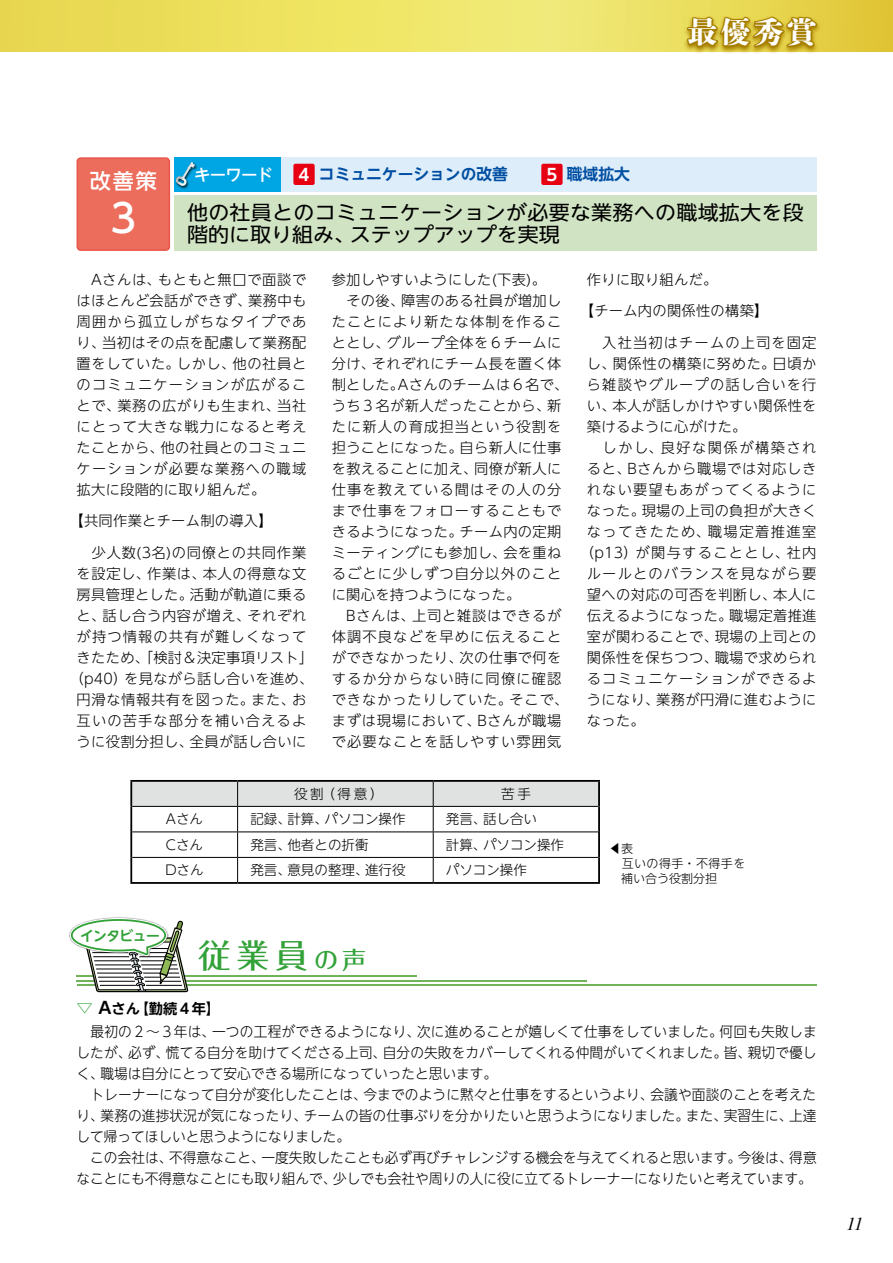
<style>
.page{position:relative;width:893px;height:1263px;background:#fff}
.page>*{position:absolute;margin:0;border:0;box-sizing:border-box;transform-origin:0 0}
.t1{font:500 39px "UD Shin Go NT Pro";color:#fff}
.t2{font:500 33px "Folk Pro";color:#32a238}
.t3{font:30px "Shuei Shogo M Std H";color:#fff}
.t4{font:500 21px "UD Shin Go NT Pro";color:#fff}
.t5{font:19.95px/22.5px "UD Shin Go NT Pro";letter-spacing:.015em;color:#000;scale:1.05 1}
.t6{font:italic 18px "Times";color:#000}
.t7{font:500 16.5px "UD Shin Go NT Pro";letter-spacing:-.05em;color:#fff}
.t8{font:700 15.75px "UD Shin Go NT Pro De";color:#004ea2}
.t9{font:300 14.25px/21px "UD Shin Go NT Pro";letter-spacing:.025em;color:#000;text-align:justify}
.t10{font:300 14.25px/21px "UD Shin Go NT Pro";letter-spacing:.005em;color:#000;scale:.96 1}
.t11{font:300 14.25px/21px "UD Shin Go NT Pro";letter-spacing:.045em;color:#000;text-align:center}
.t12{font:300 14.25px "UD Shin Go NT Pro";letter-spacing:.08em;color:#000}
.t13{font:300 14.25px "UD Shin Go NT Pro";letter-spacing:.105em;color:#000}
.t14{font:300 14.25px "UD Shin Go NT Pro";letter-spacing:.095em;color:#000}
.t15{font:300 14.25px "UD Shin Go NT Pro";letter-spacing:.055em;color:#000}
.t16{font:700 14.25px "UD Shin Go NT Pro De";color:#000}
.t17{font:700 13.8px "UD Shin M Go Pro De";letter-spacing:-.04em;color:#32a238}
.t18{font:300 13.5px "UD Shin Go NT Pro";color:#000}
.t19{font:300 12px/15px "UD Shin Go NT Pro";letter-spacing:.02em;color:#000}
.s1{font-size:16.5px;color:#fff}
.s2{font-size:24px}
.s3{font-size:16.5px;color:#32a238}
.s4{font-size:16.5px}
</style>
<div class="page">
<svg style="left:0;top:0;width:893px;height:51px"></svg>
<svg style="left:682px;top:14px;width:140px;height:40px"></svg>
<svg style="left:683px;top:14px;width:136px;height:36px"></svg>
<div style="left:174px;top:157px;width:642px;height:34px;background:#ddeefa"></div>
<div style="left:174px;top:196px;width:642px;height:55px;background:#d0e3c2"></div>
<div style="left:293px;top:164px;width:22px;height:21px;background:#e60012;border-radius:2px"></div>
<div style="left:541px;top:164px;width:22px;height:21px;background:#e60012;border-radius:2px"></div>
<div style="left:77px;top:158px;width:92px;height:92px;background:#ec6d5c;border-radius:4px"></div>
<div style="left:77px;top:157px;width:93px;height:94px;border:2px solid #ea554a;border-radius:4px"></div>
<div style="left:174px;top:157px;width:107px;height:34px;background:#00a5e3"></div>
<div style="left:175px;top:162px;width:23px;height:27px;background:#000;opacity:.75"></div>
<svg style="left:175px;top:162px;width:20px;height:24px"></svg>
<hr style="left:77px;top:984px;width:739px;height:2px;background:#70b358">
<hr style="left:77px;top:980px;width:510px;height:2px;background:#70b358">
<hr style="left:77px;top:975px;width:340px;height:2px;background:#70b358">
<svg style="left:69px;top:917px;width:120px;height:76px"></svg>
<hr style="left:130px;top:780px;width:108px;height:2px;background:#000">
<hr style="left:130px;top:782px;width:2px;height:24px;background:#000">
<hr style="left:238px;top:780px;width:195px;height:2px;background:#000">
<hr style="left:433px;top:780px;width:167px;height:2px;background:#000">
<hr style="left:598px;top:782px;width:2px;height:24px;background:#000">
<hr style="left:130px;top:806px;width:2px;height:26px;background:#000">
<hr style="left:598px;top:806px;width:2px;height:26px;background:#000">
<hr style="left:130px;top:832px;width:2px;height:25px;background:#000">
<hr style="left:598px;top:832px;width:2px;height:25px;background:#000">
<hr style="left:130px;top:857px;width:2px;height:25px;background:#000">
<hr style="left:598px;top:857px;width:2px;height:25px;background:#000">
<hr style="left:130px;top:882px;width:108px;height:2px;background:#000">
<hr style="left:238px;top:882px;width:195px;height:2px;background:#000">
<hr style="left:433px;top:882px;width:167px;height:2px;background:#000">
<svg style="left:131px;top:781px;width:468px;height:101px"></svg>
<h3 class="t3" style="left:687px;top:11px;width:130px">最優秀賞</h3>
<h3 class="t4" style="left:90px;top:164px;width:69px">改善策</h3>
<p class="t8" style="left:298px;top:161px;width:211px"><span class="s1">4</span> コミュニケーションの改善</p>
<p class="t8" style="left:546px;top:161px;width:85px"><span class="s1">5</span> 職域拡大</p>
<h1 class="t1" style="left:110px;top:187px;width:27px">3</h1>
<h3 class="t5" style="left:187px;top:200px;width:589px">他の社員とのコミュニケーションが必要な業務への職域拡大を段階的に取り組み、ステップアップを実現</h3>
<p class="t9" style="left:77px;top:268px;width:231px">　Aさんは、もともと無口で面談ではほとんど会話ができず、業務中も周囲から孤立しがちなタイプであり、当初はその点を配慮して業務配置をしていた。しかし、他の社員とのコミュニケーションが広がることで、業務の広がりも生まれ、当社にとって大きな戦力になると考えたことから、他の社員とのコミュニケーションが必要な業務への職域拡大に段階的に取り組んだ。</p>
<p class="t9" style="left:70px;top:510px;width:205px">【共同作業とチーム制の導入】</p>
<p class="t11" style="left:70px;top:541px;width:245px">　少人数(3名)の同僚との共同作業を設定し、作業は、本人の得意な文房具管理とした。活動が軌道に乗ると、話し合う内容が増え、それぞれが持つ情報の共有が難しくなってきたため、「検討＆決定事項リスト」（p40）を見ながら話し合いを進め、円滑な情報共有を図った。また、お互いの苦手な部分を補い合えるように役割分担し、全員が話し合いに</p>
<p class="t7" style="left:194px;top:161px;width:81px">キーワード</p>
<p class="t9" style="left:332px;top:268px;width:238px;text-align:left">参加しやすいようにした(下表)。<br>　その後、障害のある社員が増加したことにより新たな体制を作ることとし、グループ全体を６チームに分け、それぞれにチーム長を置く体制とした。Aさんのチームは６名で、うち３名が新人だったことから、新たに新人の育成担当という役割を担うことになった。自ら新人に仕事を教えることに加え、同僚が新人に仕事を教えている間はその人の分まで仕事をフォローすることもできるようになった。チーム内の定期ミーティングにも参加し、会を重ねるごとに少しずつ自分以外のことに関心を持つようになった。<br>　Bさんは、上司と雑談はできるが体調不良などを早めに伝えることができなかったり、次の仕事で何をするか分からない時に同僚に確認できなかったりしていた。そこで、まずは現場において、Bさんが職場で必要なことを話しやすい雰囲気</p>
<p class="t9" style="left:587px;top:268px;width:132px">作りに取り組んだ。</p>
<p class="t9" style="left:580px;top:300px;width:190px">【チーム内の関係性の構築】</p>
<p class="t12" style="left:587px;top:331px;width:231px">　入社当初はチームの上司を固定</p>
<p class="t11" style="left:587px;top:352px;width:231px">し、関係性の構築に努めた。日頃か</p>
<p class="t12" style="left:587px;top:373px;width:231px">ら雑談やグループの話し合いを行</p>
<p class="t9" style="left:587px;top:394px;width:231px">い、本人が話しかけやすい関係性を</p>
<p class="t9" style="left:587px;top:415px;width:161px">築けるように心がけた。</p>
<p class="t13" style="left:587px;top:436px;width:231px">　しかし、良好な関係が構築され</p>
<p class="t15" style="left:587px;top:457px;width:231px">ると、Bさんから職場では対応しき</p>
<p class="t12" style="left:587px;top:478px;width:231px">れない要望もあがってくるように</p>
<p class="t9" style="left:587px;top:499px;width:231px">なった。現場の上司の負担が大きく</p>
<p class="t13" style="left:587px;top:520px;width:231px">なってきたため、職場定着推進室</p>
<p class="t14" style="left:580px;top:541px;width:238px">（p13）が関与することとし、社内</p>
<p class="t12" style="left:587px;top:562px;width:231px">ルールとのバランスを見ながら要</p>
<p class="t9" style="left:587px;top:584px;width:231px">望への対応の可否を判断し、本人に</p>
<p class="t9" style="left:587px;top:605px;width:231px">伝えるようになった。職場定着推進</p>
<p class="t9" style="left:587px;top:626px;width:231px">室が関わることで、現場の上司との</p>
<p class="t9" style="left:587px;top:647px;width:231px">関係性を保ちつつ、職場で求められ</p>
<p class="t12" style="left:587px;top:667px;width:231px">るコミュニケーションができるよ</p>
<p class="t9" style="left:587px;top:689px;width:231px">うになり、業務が円滑に進むように</p>
<p class="t9" style="left:587px;top:710px;width:59px">なった。</p>
<p class="t18" style="left:294px;top:783px;width:91px">役割（得意）</p>
<p class="t18" style="left:501px;top:783px;width:31px">苦手</p>
<p class="t18" style="left:166px;top:808px;width:39px">Aさん</p>
<p class="t18" style="left:250px;top:808px;width:157px">記録、計算、パソコン操作</p>
<p class="t18" style="left:446px;top:808px;width:93px">発言、話し合い</p>
<p class="t18" style="left:166px;top:834px;width:39px">Cさん</p>
<p class="t18" style="left:250px;top:834px;width:120px">発言、他者との折衝</p>
<p class="t18" style="left:446px;top:834px;width:120px">計算、パソコン操作</p>
<p class="t18" style="left:165px;top:859px;width:40px">Dさん</p>
<p class="t18" style="left:250px;top:859px;width:157px">発言、意見の整理、進行役</p>
<p class="t18" style="left:446px;top:859px;width:82px">パソコン操作</p>
<p class="t17" style="left:80px;top:924px;width:81px">インタビュー</p>
<h2 class="t2" style="left:198px;top:927px;width:170px">従業員<span class="s2">の声</span></h2>
<p class="t19" style="left:609px;top:840px;width:138px">◀︎表<br>　互いの得手・不得手を　補い合う役割分担</p>
<p class="t16" style="left:77px;top:996px;width:145px"><span class="s3">▽</span> <span class="s4">A</span>さん【勤続４年】</p>
<p class="t10" style="left:77px;top:1021px;width:772px">　最初の２～３年は、一つの工程ができるようになり、次に進めることが嬉しくて仕事をしていました。何回も失敗しましたが、必ず、慌てる自分を助けてくださる上司、自分の失敗をカバーしてくれる仲間がいてくれました。皆、親切で優しく、職場は自分にとって安心できる場所になっていったと思います。<br>　トレーナーになって自分が変化したことは、今までのように黙々と仕事をするというより、会議や面談のことを考えたり、業務の進捗状況が気になったり、チームの皆の仕事ぶりを分かりたいと思うようになりました。また、実習生に、上達して帰ってほしいと思うようになりました。<br>　この会社は、不得意なこと、一度失敗したことも必ず再びチャレンジする機会を与えてくれると思います。今後は、得意なことにも不得意なことにも取り組んで、少しでも会社や周りの人に役に立てるトレーナーになりたいと考えています。</p>
<p class="t6" style="left:846px;top:1208px;width:18px">11</p>
</div>
